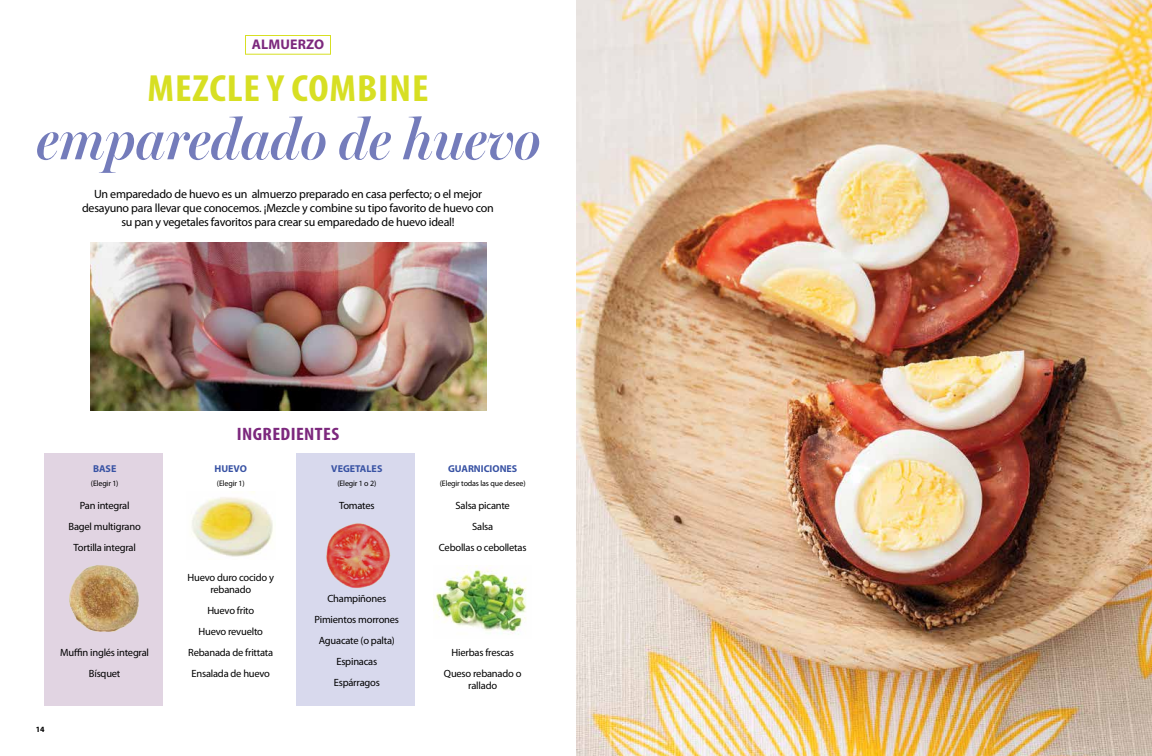
<style>
.page{position:relative;width:1152px;height:756px;background:#fff}
.page>*{position:absolute;margin:0;border:0;box-sizing:border-box;transform-origin:0 0}
.t1{font:italic 600 58px "Miller Banner";color:#747cbb;scale:.94 1}
.t2{font:700 condensed 38px "Myriad Pro";letter-spacing:.02em;color:#d7df23;scale:1.11 1}
.t3{font:700 condensed 18px "Myriad Pro";letter-spacing:.02em;color:#7c287d;scale:1.11 1}
.t4{font:700 14px "Myriad Pro";letter-spacing:.01em;color:#7c287d}
.t5{font:12px/14px "Myriad Pro";letter-spacing:-.02em;color:#000;text-align:center}
.t6{font:10.5px/21px "Myriad Pro";letter-spacing:-.02em;color:#000;text-align:center}
.t7{font:700 10px "Myriad Pro";color:#3953a4}
.t8{font:8px "Myriad Pro";letter-spacing:-.02em;color:#000}
.t9{font:700 8px "Myriad Pro";color:#000}
</style>
<div class="page">
<div style="left:45px;top:453px;width:118px;height:252px;background:#e1d4e2"></div>
<div style="left:297px;top:453px;width:118px;height:252px;background:#d8d9ed"></div>
<img style="left:326px;top:523px;width:65px;height:66px">
<img style="left:191px;top:491px;width:82px;height:66px">
<img style="left:434px;top:566px;width:93px;height:69px">
<img style="left:69px;top:565px;width:70px;height:67px">
<img style="left:576px;top:0;width:576px;height:756px">
<img style="left:91px;top:242px;width:395px;height:169px">
<div style="left:245px;top:35px;width:86px;height:20px;border:1px solid #d7df23"></div>
<h3 class="t4" style="left:252px;top:35px;width:74px">ALMUERZO</h3>
<h2 class="t2" style="left:148px;top:65px;width:255px">MEZCLE Y COMBINE</h2>
<h1 class="t1" style="left:36px;top:105px;width:538px">emparedado de huevo</h1>
<p class="t5" style="left:82px;top:187px;width:413px">Un emparedado de huevo es un almuerzo preparado en casa perfecto; o el mejor desayuno para llevar que conocemos. ¡Mezcle y combine su tipo favorito de huevo con su pan y vegetales favoritos para crear su emparedado de huevo ideal!</p>
<p class="t7" style="left:93px;top:462px;width:25px">BASE</p>
<p class="t8" style="left:91px;top:479px;width:29px">(Elegir 1)</p>
<p class="t6" style="left:69px;top:495px;width:74px">Pan integral<br>Bagel multigrano<br>Tortilla integral</p>
<p class="t6" style="left:60px;top:642px;width:90px">Muffin inglés integral<br>Bísquet</p>
<p class="t9" style="left:36px;top:724px;width:10px">14</p>
<h3 class="t3" style="left:237px;top:423px;width:94px">INGREDIENTES</h3>
<p class="t7" style="left:215px;top:462px;width:34px">HUEVO</p>
<p class="t8" style="left:217px;top:479px;width:29px">(Elegir 1)</p>
<p class="t6" style="left:188px;top:571px;width:88px;line-height:12px">Huevo duro cocido y rebanado</p>
<p class="t6" style="left:188px;top:600px;width:87px">Huevo frito<br>Huevo revuelto<br>Rebanada de frittata<br>Ensalada de huevo</p>
<p class="t7" style="left:331px;top:462px;width:53px">VEGETALES</p>
<p class="t8" style="left:337px;top:479px;width:40px">(Elegir 1 o 2)</p>
<p class="t6" style="left:339px;top:495px;width:37px">Tomates</p>
<p class="t6" style="left:315px;top:588px;width:86px">Champiñones<br>Pimientos morrones<br>Aguacate (o palta)<br>Espinacas<br>Espárragos</p>
<p class="t7" style="left:448px;top:462px;width:71px">GUARNICIONES</p>
<p class="t8" style="left:440px;top:479px;width:87px">(Elegir todas las que desee)</p>
<p class="t6" style="left:439px;top:495px;width:89px">Salsa picante<br>Salsa<br>Cebollas o cebolletas</p>
<p class="t6" style="left:444px;top:642px;width:79px">Hierbas frescas<br>Queso rebanado o</p>
<p class="t6" style="left:468px;top:675px;width:30px">rallado</p>
</div>
